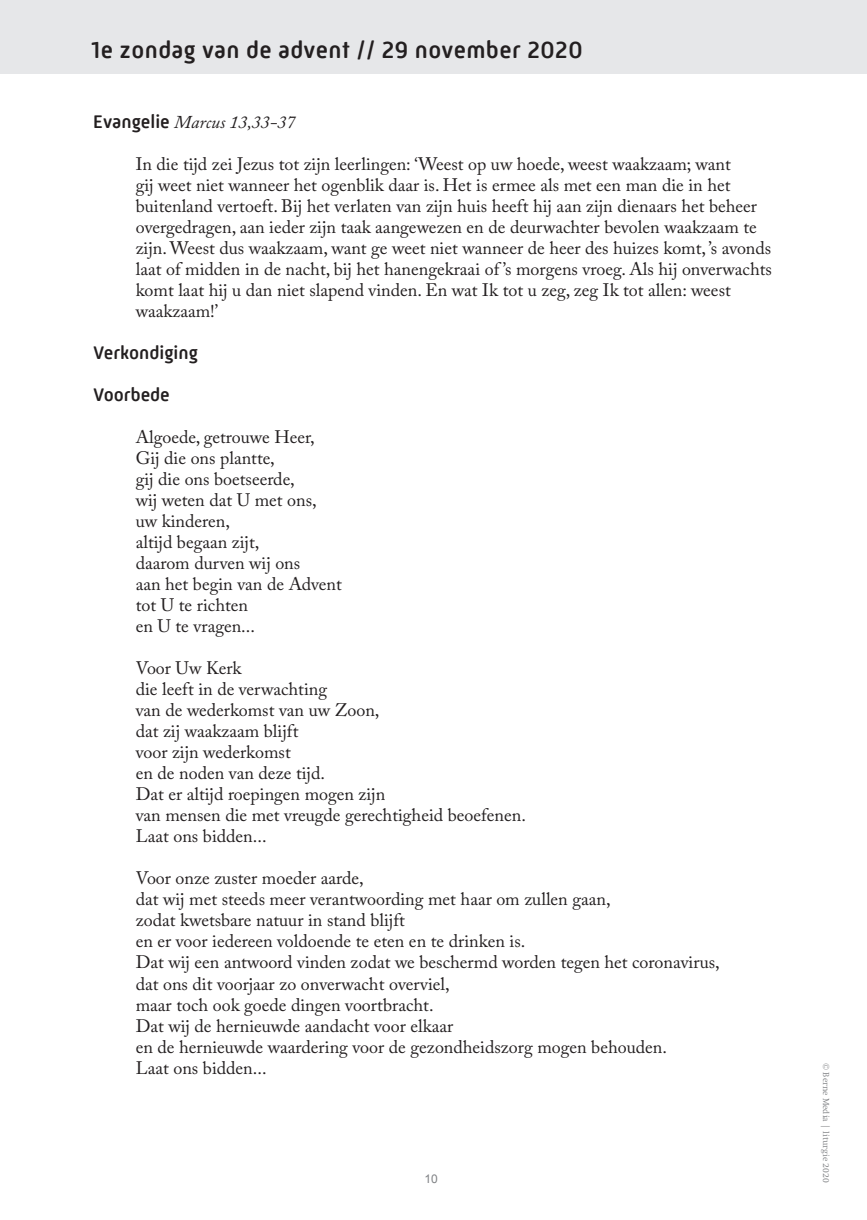
<style>
.page{position:relative;width:867px;height:1220px;background:#fff}
.page>*{position:absolute;margin:0;border:0;box-sizing:border-box;transform-origin:0 0}
.t1{font:500 24px "Mic 32 New Rounded W00";letter-spacing:.02em;color:#231f20}
.t2{font:500 18.75px "Mic 32 New Rounded W00";color:#231f20}
.t3{font:18px/21px "Adobe Caslon Pro";color:#231f20}
.t4{font:italic 18px "Adobe Caslon Pro";color:#231f20}
.t5{font:12px "Arial";color:#808285}
.t6{font:300 9px "Swift EF";color:#808285}
.s1{font-family:"Mic 32 New Rounded W00";font-weight:500;font-style:normal;font-size:18.75px}
</style>
<div class="page">
<div style="left:0;top:0;width:867px;height:74px;background:#e6e7e9"></div>
<h1 class="t1" style="left:91px;top:36px;width:493px">1e zondag van de advent // 29 november 2020</h1>
<p class="t4" style="left:93px;top:111px;width:204px"><span class="s1">Evangelie</span> Marcus 13,33-37</p>
<p class="t3" style="left:136px;top:153px;width:637px">In die tijd zei Jezus tot zijn leerlingen: ‘Weest op uw hoede, weest waakzaam; want<br>gij weet niet wanneer het ogenblik daar is. Het is ermee als met een man die in het buitenland vertoeft. Bij het verlaten van zijn huis heeft hij aan zijn dienaars het beheer overgedragen, aan ieder zijn taak aangewezen en de deurwachter bevolen waakzaam te zijn. Weest dus waakzaam, want ge weet niet wanneer de heer des huizes komt, ’s avonds laat of midden in de nacht, bij het hanengekraai of ’s morgens vroeg. Als hij onverwachts komt laat hij u dan niet slapend vinden. En wat Ik tot u zeg, zeg Ik tot allen: weest waakzaam!’</p>
<p class="t2" style="left:93px;top:342px;width:106px">Verkondiging</p>
<p class="t2" style="left:93px;top:384px;width:78px">Voorbede</p>
<p class="t3" style="left:136px;top:426px;width:208px">Algoede, getrouwe Heer,<br>Gij die ons plantte,<br>gij die ons boetseerde,<br>wij weten dat U met ons, uw kinderen,<br>altijd begaan zijt,<br>daarom durven wij ons<br>aan het begin van de Advent tot U te richten<br>en U te vragen...</p>
<p class="t3" style="left:136px;top:657px;width:392px">Voor Uw Kerk<br>die leeft in de verwachting<br>van de wederkomst van uw Zoon,<br>dat zij waakzaam blijft<br>voor zijn wederkomst<br>en de noden van deze tijd.<br>Dat er altijd roepingen mogen zijn<br>van mensen die met vreugde gerechtigheid beoefenen.<br>Laat ons bidden...</p>
<p class="t3" style="left:136px;top:867px;width:585px">Voor onze zuster moeder aarde,<br>dat wij met steeds meer verantwoording met haar om zullen gaan,<br>zodat kwetsbare natuur in stand blijft<br>en er voor iedereen voldoende te eten en te drinken is.<br>Dat wij een antwoord vinden zodat we beschermd worden tegen het coronavirus, dat ons dit voorjaar zo onverwacht overviel,<br>maar toch ook goede dingen voortbracht.<br>Dat wij de hernieuwde aandacht voor elkaar<br>en de hernieuwde waardering voor de gezondheidszorg mogen behouden.<br>Laat ons bidden...</p>
<p class="t5" style="left:424px;top:1171px;width:15px">10</p>
<p class="t6" style="left:831px;top:1063px;width:121px;rotate:90deg">© Berne Media | liturgie 2020</p>
</div>
